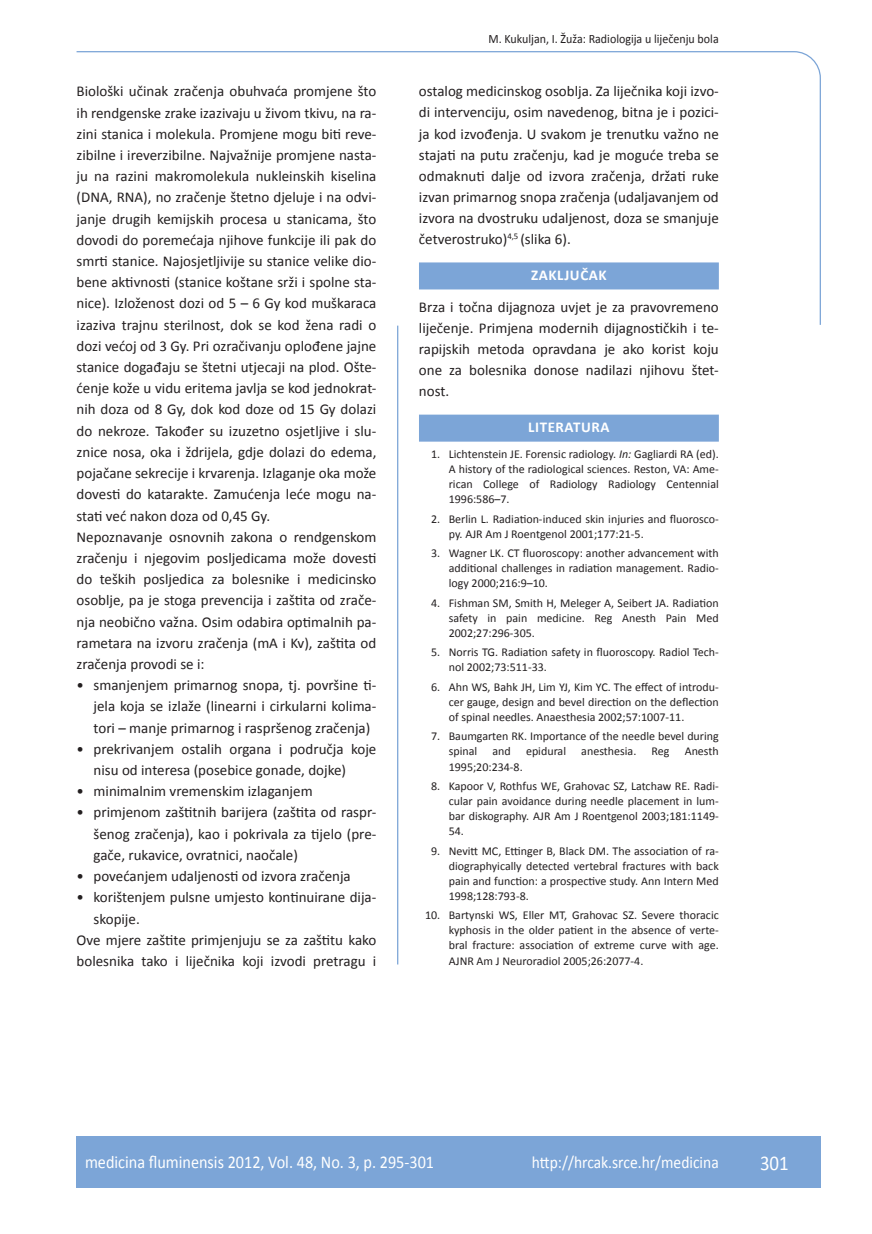
<style>
.page{position:relative;width:872px;height:1234px;background:#fff}
.page>*{position:absolute;margin:0;border:0;box-sizing:border-box;transform-origin:0 0}
.t1{font:21px "Calibri";color:#fff;scale:.9 1}
.t2{font:18px "Calibri";color:#fff;scale:.9 1}
.t3{font:17.25px "Calibri";color:#fff;scale:.9 1}
.osnovni_tekst{font:15px/21.1px "Calibri";color:#231f20;text-align:justify}
.naslov_ruler{font:700 15px "Calibri";letter-spacing:.04em;color:#fff}
.glava{font:12.75px "Calibri";color:#231f20;scale:.94 1}
.literatura{font:12px/15.1px "Calibri";color:#231f20;text-align:justify}
.s1{font-style:italic}
</style>
<div class="page">
<svg style="left:76px;top:51px;width:745px;height:275px"></svg>
<hr style="left:397px;top:325px;width:1px;height:639px;background:#7ca5d7">
<div style="left:77px;top:1135px;width:744px;height:51px;background:#7ca5d7"></div>
<div style="left:419px;top:262px;width:300px;height:27px;background:#7ca5d7"></div>
<div style="left:419px;top:414px;width:300px;height:27px;background:#7ca5d7"></div>
<p class="osnovni_tekst" style="left:77px;top:80px;width:301px">Biološki učinak zračenja obuhvaća promjene što ih rendgenske zrake izazivaju u živom tkivu, na ra&shy;zini stanica i molekula. Promjene mogu biti reve&shy;zibilne i ireverzibilne. Najvažnije promjene nasta&shy;ju na razini makromolekula nukleinskih kiselina (DNA, RNA), no zračenje štetno djeluje i na odvi&shy;janje drugih kemijskih procesa u stanicama, što dovodi do poremećaja njihove funkcije ili pak do smrti stanice. Najosjetljivije su stanice velike dio&shy;bene aktivnosti (stanice koštane srži i spolne sta&shy;nice). Izloženost dozi od 5 – 6 Gy kod muškaraca izaziva trajnu sterilnost, dok se kod žena radi o dozi većoj od 3 Gy. Pri ozračivanju oplođene jajne stanice događaju se štetni utjecaji na plod. Ošte&shy;ćenje kože u vidu eritema javlja se kod jednokrat&shy;nih doza od 8 Gy, dok kod doze od 15 Gy dolazi do nekroze. Također su izuzetno osjetljive i slu&shy;znice nosa, oka i ždrijela, gdje dolazi do edema, pojačane sekrecije i krvarenja. Izlaganje oka može dovesti do katarakte. Zamućenja leće mogu na&shy;stati već nakon doza od 0,45 Gy.</p>
<p class="osnovni_tekst" style="left:77px;top:525px;width:301px">Nepoznavanje osnovnih zakona o rendgenskom zračenju i njegovim posljedicama može dovesti do teških posljedica za bolesnike i medicinsko osoblje, pa je stoga prevencija i zaštita od zrače&shy;nja neobično važna. Osim odabira optimalnih pa&shy;rametara na izvoru zračenja (mA i Kv), zaštita od zračenja provodi se i:</p>
<p class="osnovni_tekst" style="left:94px;top:673px;width:284px;text-indent:-17px">• smanjenjem primarnog snopa, tj. površine ti&shy;jela koja se izlaže (linearni i cirkularni kolima&shy;tori – manje primarnog i raspršenog zračenja)</p>
<p class="osnovni_tekst" style="left:94px;top:737px;width:284px;text-indent:-17px">• prekrivanjem ostalih organa i područja koje nisu od interesa (posebice gonade, dojke)</p>
<p class="osnovni_tekst" style="left:77px;top:779px;width:238px">• minimalnim vremenskim izlaganjem</p>
<p class="osnovni_tekst" style="left:94px;top:801px;width:284px;text-indent:-17px">• primjenom zaštitnih barijera (zaštita od raspr&shy;šenog zračenja), kao i pokrivala za tijelo (pre&shy;gače, rukavice, ovratnici, naočale)</p>
<p class="osnovni_tekst" style="left:77px;top:864px;width:276px">• povećanjem udaljenosti od izvora zračenja</p>
<p class="osnovni_tekst" style="left:94px;top:885px;width:284px;text-indent:-17px">• korištenjem pulsne umjesto kontinuirane dija&shy;skopije.</p>
<p class="osnovni_tekst" style="left:77px;top:928px;width:301px">Ove mjere zaštite primjenjuju se za zaštitu kako bolesnika tako i liječnika koji izvodi pretragu i</p>
<p class="glava" style="left:488px;top:30px;width:246px">M. Kukuljan, I. Žuža: Radiologija u liječenju bola</p>
<p class="osnovni_tekst" style="left:419px;top:80px;width:301px">ostalog medicinskog osoblja. Za liječnika koji izvo&shy;di intervenciju, osim navedenog, bitna je i pozici&shy;ja kod izvođenja. U svakom je trenutku važno ne stajati na putu zračenju, kad je moguće treba se odmaknuti dalje od izvora zračenja, držati ruke izvan primarnog snopa zračenja (udaljavanjem od izvora na dvostruku udaljenost, doza se smanjuje četverostruko)<sup>4,5</sup> (slika 6).</p>
<p class="naslov_ruler" style="left:531px;top:265px;width:77px">ZAKLJUČAK</p>
<p class="osnovni_tekst" style="left:419px;top:295px;width:301px">Brza i točna dijagnoza uvjet je za pravovremeno liječenje. Primjena modernih dijagnostičkih i te&shy;rapijskih metoda opravdana je ako korist koju one za bolesnika donose nadilazi njihovu štet&shy;nost.</p>
<p class="naslov_ruler" style="left:528px;top:417px;width:83px">LITERATURA</p>
<p class="literatura" style="left:449px;top:446px;width:271px;text-indent:-18px">1. Lichtenstein JE. Forensic radiology. <span class="s1">In:</span> Gagliardi RA (ed).<br>A history of the radiological sciences. Reston, VA: Ame&shy;rican College of Radiology Radiology Centennial 1996:586–7.</p>
<p class="literatura" style="left:449px;top:510px;width:271px;text-indent:-18px">2. Berlin L. Radiation-induced skin injuries and fluorosco&shy;py. AJR Am J Roentgenol 2001;177:21-5.</p>
<p class="literatura" style="left:449px;top:545px;width:271px;text-indent:-18px">3. Wagner LK. CT fluoroscopy: another advancement with additional challenges in radiation management. Radio&shy;logy 2000;216:9–10.</p>
<p class="literatura" style="left:449px;top:594px;width:271px;text-indent:-18px">4. Fishman SM, Smith H, Meleger A, Seibert JA. Radiation safety in pain medicine. Reg Anesth Pain Med 2002;27:296-305.</p>
<p class="literatura" style="left:449px;top:644px;width:271px;text-indent:-18px">5. Norris TG. Radiation safety in fluoroscopy. Radiol Tech&shy;nol 2002;73:511-33.</p>
<p class="literatura" style="left:449px;top:678px;width:271px;text-indent:-18px">6. Ahn WS, Bahk JH, Lim YJ, Kim YC. The effect of introdu&shy;cer gauge, design and bevel direction on the deflection of spinal needles. Anaesthesia 2002;57:1007-11.</p>
<p class="literatura" style="left:449px;top:728px;width:271px;text-indent:-18px">7. Baumgarten RK. Importance of the needle bevel during spinal</p>
<p class="literatura" style="left:492px;top:743px;width:20px">and</p>
<p class="literatura" style="left:526px;top:743px;width:42px">epidural</p>
<p class="literatura" style="left:581px;top:743px;width:57px">anesthesia.</p>
<p class="literatura" style="left:651px;top:743px;width:19px">Reg</p>
<p class="literatura" style="left:684px;top:743px;width:36px">Anesth</p>
<p class="literatura" style="left:449px;top:758px;width:75px">1995;20:234-8.</p>
<p class="literatura" style="left:449px;top:777px;width:272px;text-indent:-18px">8. Kapoor V, Rothfus WE, Grahovac SZ, Latchaw RE. Radi&shy;cular pain avoidance during needle placement in lum&shy;bar diskography. AJR Am J Roentgenol 2003;181:1149- 54.</p>
<p class="literatura" style="left:449px;top:842px;width:271px;text-indent:-18px">9. Nevitt MC, Ettinger B, Black DM. The association of ra&shy;diographyically detected vertebral fractures with back pain and function: a prospective study. Ann Intern Med 1998;128:793-8.</p>
<p class="literatura" style="left:449px;top:906px;width:272px;text-indent:-24px">10. Bartynski WS, Eller MT, Grahovac SZ. Severe thoracic kyphosis in the older patient in the absence of verte&shy;bral fracture: association of extreme curve with age.<br>AJNR Am J Neuroradiol 2005;26:2077-4.</p>
<p class="t2" style="left:85px;top:1150px;width:389px">medicina fluminensis 2012, Vol. 48, No. 3, p. 295-301</p>
<p class="t3" style="left:532px;top:1151px;width:209px">http://hrcak.srce.hr/medicina</p>
<p class="t1" style="left:760px;top:1149px;width:33px">301</p>
</div>
